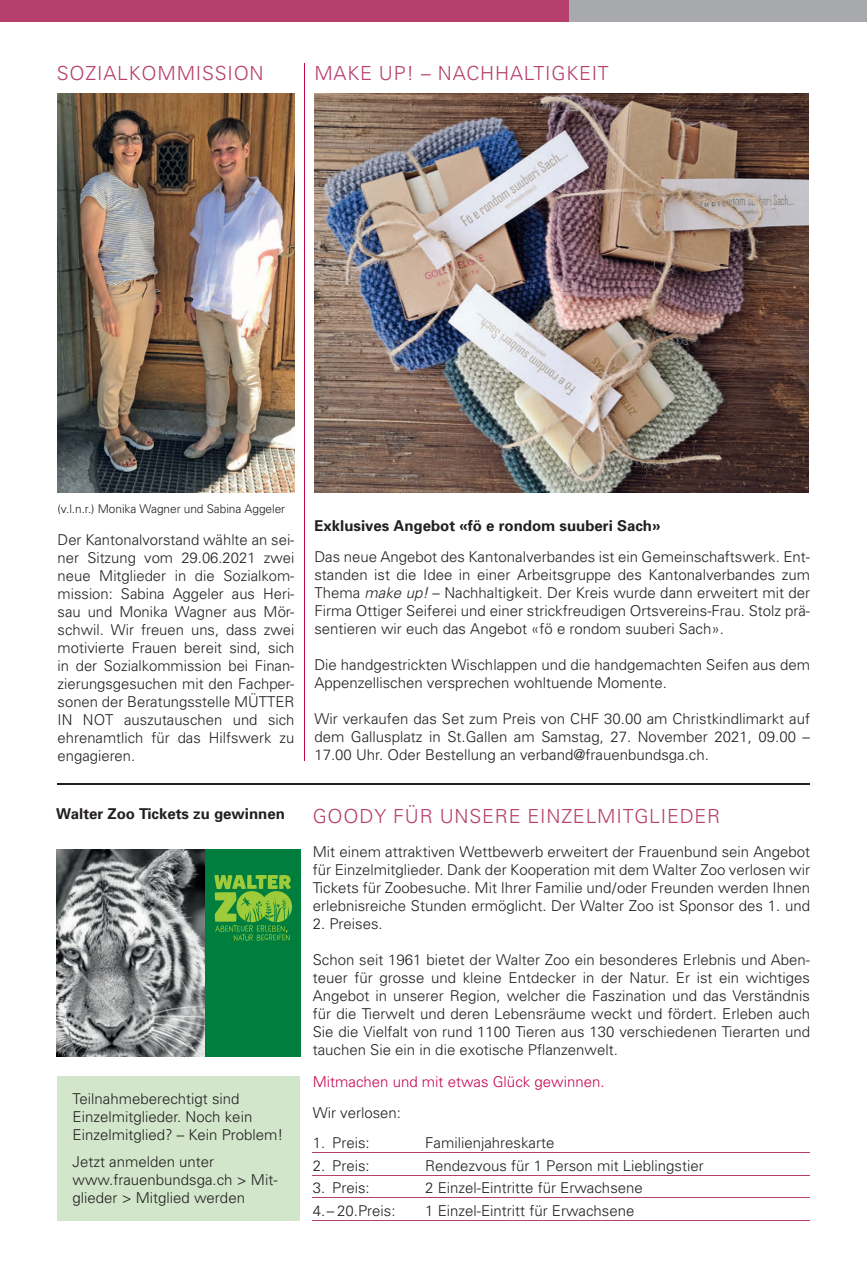
<style>
.page{position:relative;width:867px;height:1263px;background:#fff}
.page>*{position:absolute;margin:0;border:0;box-sizing:border-box;transform-origin:0 0}
.t1{font:300 19.5px "Univers";letter-spacing:.04em;color:#b63f6d}
.t2{font:300 15px/18px "Univers";color:#231f20;text-align:justify}
.t3{font:700 15px "Univers";color:#231f20}
.t4{font:300 15px "Univers";color:#c50750}
.t5{font:300 12px "Univers";letter-spacing:-.005em;color:#231f20}
.t6{font:700 6.9px "Univers";color:#231f20}
.s1{font-style:italic}
</style>
<div class="page">
<img style="left:58px;top:94px;width:236px;height:399px">
<hr style="left:304px;top:64px;width:1px;height:697px;background:#c50750">
<img style="left:314px;top:94px;width:494px;height:399px">
<hr style="left:58px;top:783px;width:752px;height:1px;background:#231f20">
<img style="left:57px;top:849px;width:148px;height:208px">
<div style="left:205px;top:849px;width:95px;height:208px;background:#007e3d"></div>
<svg style="left:214px;top:875px;width:78px;height:66px"></svg>
<hr style="left:313px;top:1152px;width:497px;height:1px;background:#b63f6d">
<hr style="left:313px;top:1175px;width:497px;height:1px;background:#b63f6d">
<hr style="left:313px;top:1197px;width:497px;height:1px;background:#b63f6d">
<hr style="left:313px;top:1220px;width:497px;height:1px;background:#b63f6d">
<div style="left:58px;top:1076px;width:242px;height:144px;background:#d1e6cb"></div>
<div style="left:0;top:0;width:569px;height:21px;background:#b63f6d"></div>
<div style="left:569px;top:0;width:298px;height:21px;background:#a8a9ad"></div>
<h1 class="t1" style="left:57px;top:61px;width:208px">SOZIALKOMMISSION</h1>
<h1 class="t1" style="left:314px;top:61px;width:296px">MAKE UP! – NACHHALTIGKEIT</h1>
<p class="t5" style="left:58px;top:502px;width:229px">(v.l.n.r.) Monika Wagner und Sabina Aggeler</p>
<p class="t2" style="left:58px;top:530px;width:238px">Der Kantonalvorstand wählte an sei&shy;ner Sitzung vom 29.06.2021 zwei neue Mitglieder in die Sozialkom&shy;mission: Sabina Aggeler aus Heri&shy;sau und Monika Wagner aus Mör&shy;schwil. Wir freuen uns, dass zwei motivierte Frauen bereit sind, sich in der Sozialkommission bei Finan&shy;zierungsgesuchen mit den Fachper&shy;sonen der Beratungsstelle MÜTTER IN NOT auszutauschen und sich ehrenamtlich für das Hilfswerk zu engagieren.</p>
<p class="t3" style="left:56px;top:804px;width:230px">Walter Zoo Tickets zu gewinnen</p>
<p class="t2" style="left:72px;top:1089px;width:212px;text-align:left">Teilnahmeberechtigt sind<br>Einzelmitglieder. Noch kein<br>Einzelmitglied? – Kein Problem!</p>
<p class="t2" style="left:72px;top:1152px;width:206px;text-align:left">Jetzt anmelden unter www.frauenbundsga.ch &gt; Mit&shy;glieder &gt; Mitglied werden</p>
<p class="t6" style="left:168px;top:1194px;width:84px">Katholischer Frauenbund</p>
<p class="t3" style="left:314px;top:515px;width:347px">Exklusives Angebot «fö e rondom suuberi Sach»</p>
<p class="t2" style="left:314px;top:548px;width:497px">Das neue Angebot des Kantonalverbandes ist ein Gemeinschaftswerk. Ent&shy;standen ist die Idee in einer Arbeitsgruppe des Kantonalverbandes zum Thema <span class="s1">make up!</span> – Nachhaltigkeit. Der Kreis wurde dann erweitert mit der Firma Ottiger Seiferei und einer strickfreudigen Ortsvereins-Frau. Stolz prä&shy;sentieren wir euch das Angebot «fö e rondom suuberi Sach».</p>
<p class="t2" style="left:314px;top:656px;width:497px">Die handgestrickten Wischlappen und die handgemachten Seifen aus dem<br>Appenzellischen versprechen wohltuende Momente.</p>
<p class="t2" style="left:314px;top:710px;width:497px">Wir verkaufen das Set zum Preis von CHF 30.00 am Christkindlimarkt auf dem Gallusplatz in St.Gallen am Samstag, 27. November 2021, 09.00 – 17.00 Uhr. Oder Bestellung an verband@frauenbundsga.ch.</p>
<h1 class="t1" style="left:313px;top:804px;width:409px">GOODY FÜR UNSERE EINZELMITGLIEDER</h1>
<p class="t2" style="left:313px;top:842px;width:499px">Mit einem attraktiven Wettbewerb erweitert der Frauenbund sein Angebot für Einzelmitglieder. Dank der Kooperation mit dem Walter Zoo verlosen wir Tickets für Zoobesuche. Mit Ihrer Familie und/oder Freunden werden Ihnen erlebnisreiche Stunden ermöglicht. Der Walter Zoo ist Sponsor des 1. und</p>
<p class="t2" style="left:313px;top:914px;width:72px">2. Preises.</p>
<p class="t2" style="left:313px;top:950px;width:499px">Schon seit 1961 bietet der Walter Zoo ein besonderes Erlebnis und Aben&shy;teuer für grosse und kleine Entdecker in der Natur. Er ist ein wichtiges Angebot in unserer Region, welcher die Faszination und das Verständnis für die Tierwelt und deren Lebensräume weckt und fördert. Erleben auch Sie die Vielfalt von rund 1100 Tieren aus 130 verschiedenen Tierarten und tauchen Sie ein in die exotische Pflanzenwelt.</p>
<p class="t4" style="left:313px;top:1072px;width:293px">Mitmachen und mit etwas Glück gewinnen.</p>
<p class="t2" style="left:313px;top:1103px;width:90px">Wir verlosen:</p>
<p class="t2" style="left:313px;top:1133px;width:58px">1. Preis:</p>
<p class="t2" style="left:425px;top:1133px;width:131px">Familienjahreskarte</p>
<p class="t2" style="left:313px;top:1156px;width:58px">2. Preis:</p>
<p class="t2" style="left:425px;top:1156px;width:280px">Rendezvous für 1 Person mit Lieblingstier</p>
<p class="t2" style="left:313px;top:1178px;width:58px">3. Preis:</p>
<p class="t2" style="left:425px;top:1178px;width:219px">2 Einzel-Eintritte für Erwachsene</p>
<p class="t2" style="left:313px;top:1201px;width:84px">4.– 20.Preis:</p>
<p class="t2" style="left:425px;top:1201px;width:211px">1 Einzel-Eintritt für Erwachsene</p>
</div>
